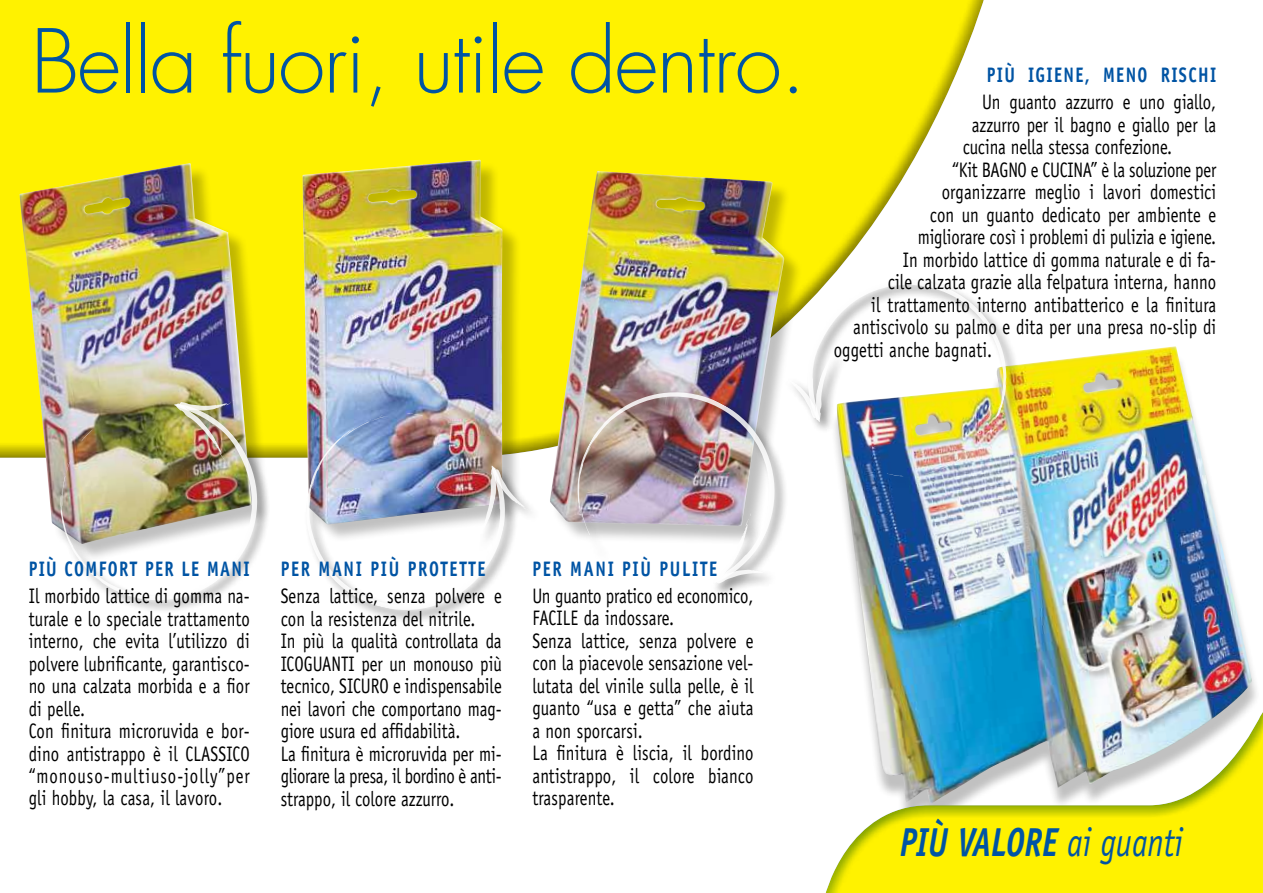
<style>
.page{position:relative;width:1263px;height:893px;background:#fff}
.page>*{position:absolute;margin:0;border:0;box-sizing:border-box;transform-origin:0 0}
.t1{font:300 85.5px "Futura";letter-spacing:-.02em;color:#0054a4}
.t2{font:italic 700 40.5px "Officina Sans";color:#0054a4;scale:.8 1}
.t3{font:21px/22.5px "Officina Sans";letter-spacing:.01em;color:#000;scale:.8 1}
.t4{font:700 21px "Officina Sans";letter-spacing:.08em;color:#0054a4;scale:.8 1}
.t5{font:700 21px "Officina Sans";letter-spacing:.1em;color:#0054a4;scale:.8 1}
.t6{font:21px "Officina Sans";letter-spacing:-.01em;color:#000;scale:.8 1}
.s1{font-weight:400}
</style>
<div class="page">
<img style="left:992px;top:346px;width:260px;height:349px">
<div style="left:0;top:0;width:992px;height:893px;background:#000;opacity:.75"></div>
<div style="left:22px;top:165px;width:249px;height:398px;background:#000;opacity:.25"></div>
<img style="left:20px;top:163px;width:232px;height:381px">
<div style="left:551px;top:173px;width:252px;height:372px;background:#000;opacity:.25"></div>
<img style="left:550px;top:171px;width:234px;height:355px">
<div style="left:304px;top:162px;width:218px;height:381px;background:#000;opacity:.25"></div>
<img style="left:302px;top:160px;width:200px;height:364px">
<div style="left:781px;top:278px;width:239px;height:212px;background:#000;opacity:.45"></div>
<div style="left:58px;top:399px;width:213px;height:215px;background:#000;opacity:.45"></div>
<img style="left:60px;top:400px;width:198px;height:201px">
<div style="left:304px;top:412px;width:240px;height:212px;background:#000;opacity:.45"></div>
<img style="left:306px;top:413px;width:227px;height:199px">
<div style="left:575px;top:390px;width:214px;height:207px;background:#000;opacity:.45"></div>
<img style="left:577px;top:278px;width:430px;height:306px">
<div style="left:820px;top:695px;width:443px;height:198px;background:#0054a6;opacity:.75"></div>
<h1 class="t1" style="left:31px;top:10px;width:777px">Bella fuori, utile dentro.</h1>
<p class="t4" style="left:987px;top:62px;width:288px">PIÙ IGIENE, MENO RISCHI</p>
<p class="t3" style="left:982px;top:91px;width:294px">Un guanto azzurro e uno giallo,</p>
<p class="t3" style="left:972px;top:114px;width:307px">azzurro per il bagno e giallo per la</p>
<p class="t3" style="left:963px;top:136px;width:263px">cucina nella stessa confezione.</p>
<p class="t6" style="left:952px;top:158px;width:332px">“Kit BAGNO e CUCINA” è la soluzione per</p>
<p class="t3" style="left:942px;top:181px;width:345px">organizzarre meglio i lavori domestici</p>
<p class="t3" style="left:930px;top:204px;width:360px">con un guanto dedicato per ambiente e</p>
<p class="t3" style="left:918px;top:226px;width:375px">migliorare così i problemi di pulizia e igiene.</p>
<p class="t3" style="left:903px;top:249px;width:393px">In morbido lattice di gomma naturale e di fa-</p>
<p class="t3" style="left:888px;top:271px;width:412px">cile calzata grazie alla felpatura interna, hanno</p>
<p class="t3" style="left:871px;top:294px;width:433px">il trattamento interno antibatterico e la finitura</p>
<p class="t3" style="left:853px;top:316px;width:455px">antiscivolo su palmo e dita per una presa no-slip di</p>
<p class="t3" style="left:834px;top:339px;width:200px">oggetti anche bagnati.</p>
<p class="t4" style="left:29px;top:556px;width:278px">PIÙ COMFORT PER LE MANI</p>
<p class="t3" style="left:29px;top:585px;width:278px">Il morbido lattice di gomma na&shy;turale e lo speciale trattamento interno, che evita l’utilizzo di polvere lubrificante, garantisco&shy;no una calzata morbida e a fior di pelle.<br>Con finitura microruvida e bor&shy;dino antistrappo è il CLASSICO “monouso-multiuso-jolly”per gli hobby, la casa, il lavoro.</p>
<p class="t5" style="left:281px;top:556px;width:258px">PER MANI PIÙ PROTETTE</p>
<p class="t3" style="left:281px;top:585px;width:278px">Senza lattice, senza polvere e con la resistenza del nitrile.<br>In più la qualità controllata da<br>ICOGUANTI per un monouso più tecnico, SICURO e indispensabile nei lavori che comportano mag&shy;giore usura ed affidabilità.<br>La finitura è microruvida per mi&shy;gliorare la presa, il bordino è anti&shy;strappo, il colore azzurro.</p>
<p class="t5" style="left:532px;top:555px;width:233px">PER MANI PIÙ PULITE</p>
<p class="t3" style="left:532px;top:584px;width:278px">Un guanto pratico ed economico,<br>FACILE da indossare.<br>Senza lattice, senza polvere e con la piacevole sensazione vel&shy;lutata del vinile sulla pelle, è il guanto “usa e getta” che aiuta a non sporcarsi.<br>La finitura è liscia, il bordino antistrappo, il colore bianco trasparente.</p>
<h2 class="t2" style="left:900px;top:818px;width:355px">PIÙ VALORE <span class="s1">ai guanti</span></h2>
</div>
